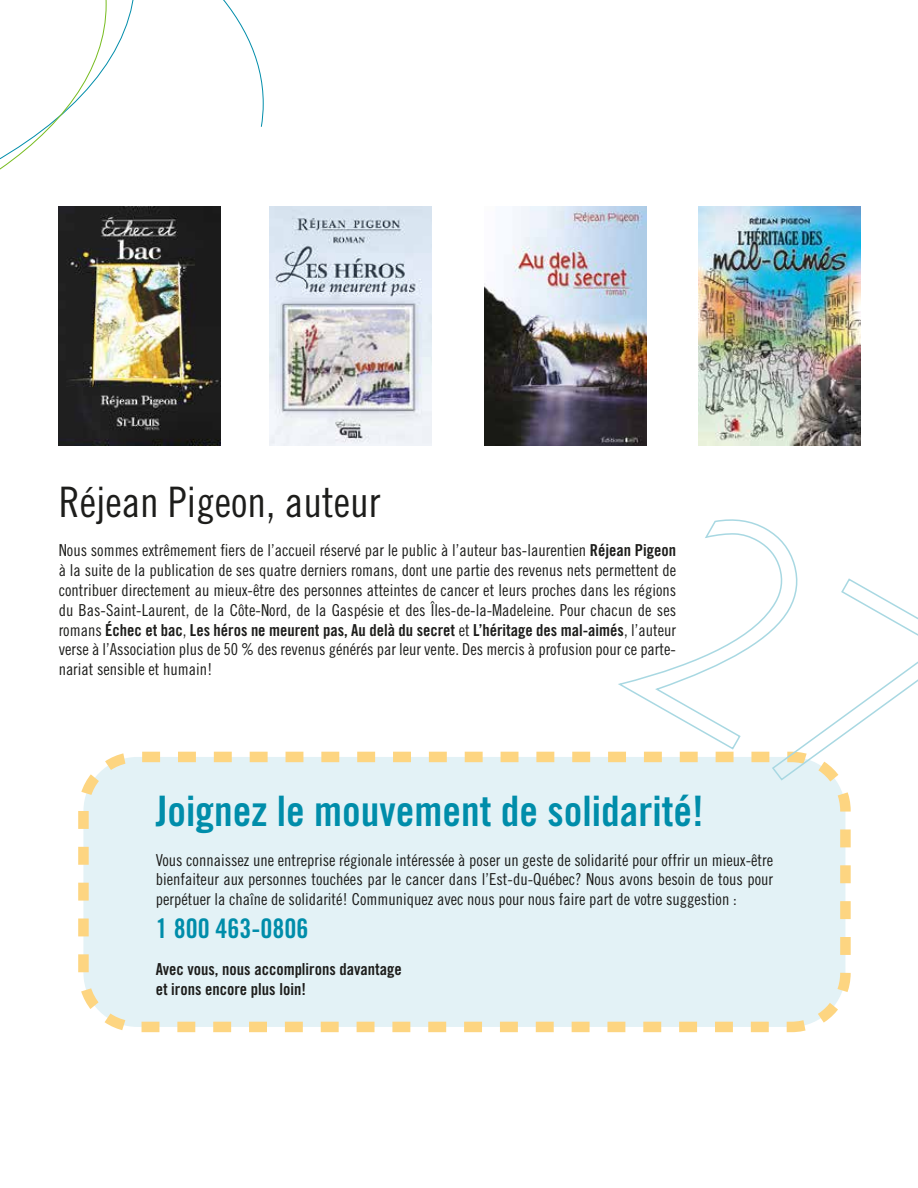
<style>
.page{position:relative;width:918px;height:1188px;background:#fff}
.page>*{position:absolute;margin:0;border:0;box-sizing:border-box;transform-origin:0 0}
.t1{font:42px "Trade Gothic Bold Cond Twenty";color:#008daa}
.t2{font:42px "Trade Gothic Cond Eighteen";color:#1d1d1b}
.t3{font:27px "Trade Gothic Bold Cond Twenty";color:#008daa}
.t4{font:16.5px/19.8px "Trade Gothic Cond Eighteen";color:#1d1d1b;text-align:justify}
.t5{font:16.5px/19.8px "Trade Gothic Bold Cond Twenty";color:#1d1d1b}
.s1{font-family:"Trade Gothic Bold Cond Twenty"}
.s2{font-family:"Trade Gothic Cond Eighteen"}
</style>
<div class="page">
<div style="left:83px;top:757px;width:762px;height:270px;background:#e3f2f6;border-radius:54px"></div>
<div style="left:78px;top:752px;width:773px;height:280px;border:10px dashed #fdd581;border-radius:54px"></div>
<svg style="left:616px;top:519px;width:302px;height:263px"></svg>
<img style="left:699px;top:207px;width:162px;height:238px">
<img style="left:484px;top:207px;width:162px;height:238px">
<img style="left:59px;top:207px;width:162px;height:238px">
<img style="left:269px;top:207px;width:162px;height:238px">
<svg style="left:223px;top:0;width:41px;height:127px"></svg>
<svg style="left:0;top:0;width:134px;height:170px"></svg>
<h1 class="t2" style="left:59px;top:477px;width:323px">Réjean Pigeon, auteur</h1>
<p class="t4" style="left:59px;top:540px;width:619px">Nous sommes extrêmement fiers de l’accueil réservé par le public à l’auteur bas-laurentien <span class="s1">Réjean Pigeon </span>à la suite de la publication de ses quatre derniers romans, dont une partie des revenus nets permettent de contribuer directement au mieux-être des personnes atteintes de cancer et leurs proches dans les régions du Bas-Saint-Laurent, de la Côte-Nord, de la Gaspésie et des Îles-de-la-Madeleine. Pour chacun de ses</p>
<p class="t5" style="left:59px;top:620px;width:619px"><span class="s2">romans</span> Échec et bac<span class="s2">,</span> Les héros ne meurent pas, Au delà du secret <span class="s2">et</span> L’héritage des mal-aimés<span class="s2">, l’auteur</span></p>
<p class="t4" style="left:59px;top:639px;width:619px">verse à l’Association plus de 50 % des revenus générés par leur vente. Des mercis à profusion pour ce parte&shy;nariat sensible et humain!</p>
<h1 class="t1" style="left:156px;top:786px;width:550px">Joignez le mouvement de solidarité!</h1>
<p class="t4" style="left:156px;top:850px;width:619px">Vous connaissez une entreprise régionale intéressée à poser un geste de solidarité pour offrir un mieux-être bienfaiteur aux personnes touchées par le cancer dans l’Est-du-Québec? Nous avons besoin de tous pour perpétuer la chaîne de solidarité! Communiquez avec nous pour nous faire part de votre suggestion :</p>
<h2 class="t3" style="left:156px;top:912px;width:154px">1 800 463-0806</h2>
<p class="t5" style="left:156px;top:960px;width:248px">Avec vous, nous accomplirons davantage et irons encore plus loin!</p>
</div>
